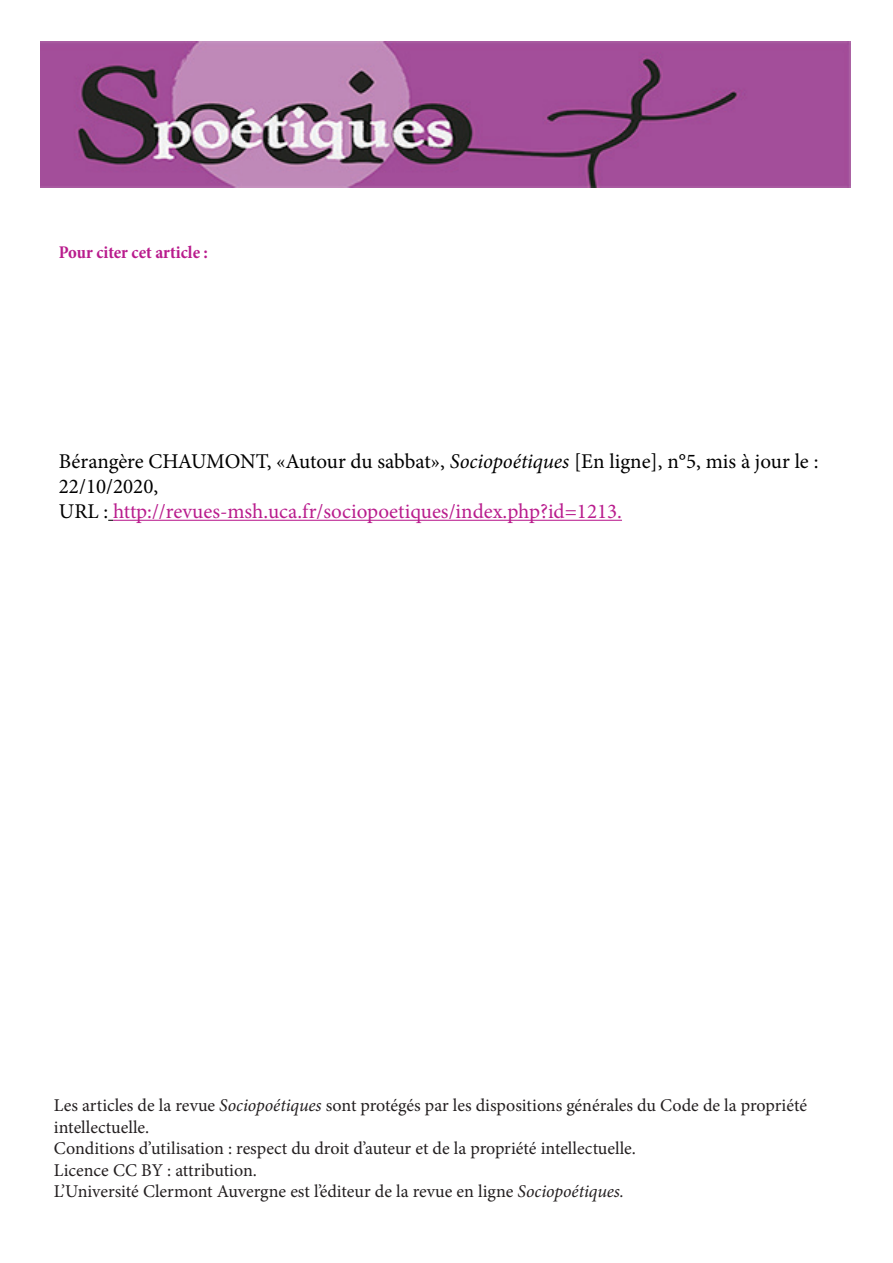
<style>
.page{position:relative;width:893px;height:1263px;background:#fff}
.page>*{position:absolute;margin:0;border:0;box-sizing:border-box;transform-origin:0 0}
.t1{font:21px/25.2px "Minion Pro";color:#000}
.t2{font:18px/21.6px "Minion Pro";color:#231f20}
.t3{font:700 condensed 18px "Minion Pro";color:#b91c8d}
.s1{font-style:italic}
.s2{color:#b91c8d}
</style>
<div class="page">
<img style="left:41px;top:42px;width:809px;height:145px">
<hr style="left:113px;top:520px;width:509px;height:1px;background:#b91c8d">
<p class="t3" style="left:59px;top:239px;width:151px">Pour citer cet article :</p>
<p class="t1" style="left:59px;top:448px;width:761px">Bérangère CHAUMONT, «Autour du sabbat», <span class="s1">Sociopoétiques</span> [En ligne], n°5, mis à jour le :<br>22/10/2020,<br>URL : <span class="s2">http://revues-msh.uca.fr/sociopoetiques/index.php?id=1213.</span></p>
<p class="t2" style="left:54px;top:1094px;width:754px">Les articles de la revue <span class="s1">Sociopoétiques</span> sont protégés par les dispositions générales du Code de la propriété intellectuelle.<br>Conditions d’utilisation : respect du droit d’auteur et de la propriété intellectuelle.<br>Licence CC BY : attribution.<br>L’Université Clermont Auvergne est l’éditeur de la revue en ligne <span class="s1">Sociopoétiques.</span></p>
</div>
